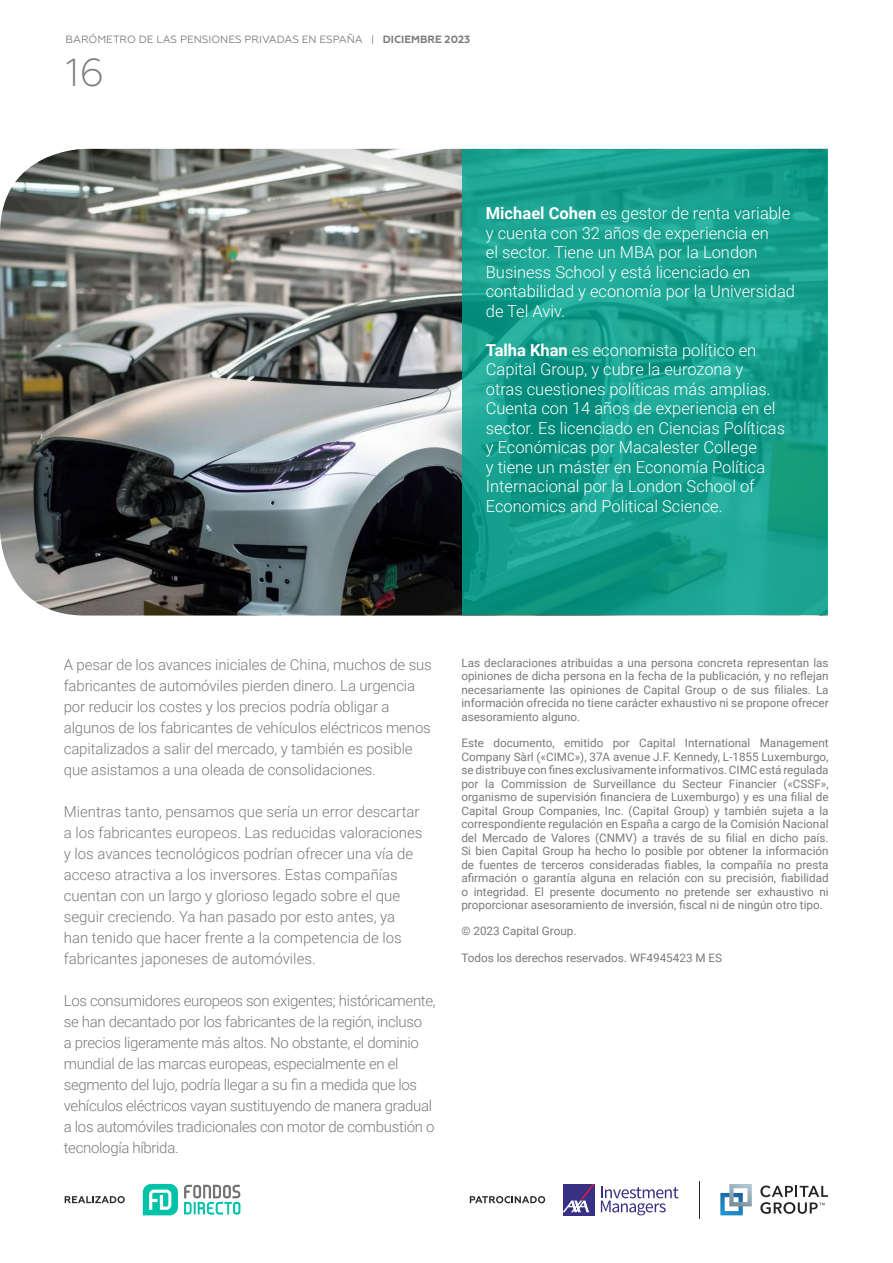
<style>
.page{position:relative;width:893px;height:1263px;background:#fff}
.page>*{position:absolute;margin:0;border:0;box-sizing:border-box;transform-origin:0 0}
.t1{font:300 39px "Geometria";color:#797a7c}
.t2{font:300 16.5px/19.5px "Roboto";color:#fff}
.t3{font:300 15px/21px "Roboto";letter-spacing:-.01em;color:#797a7c}
.t4{font:11.7px/13.5px "Roboto";color:#797a7c;text-align:justify}
.t5{font:10.5px "Geometria";color:#797a7c}
.s1{font-weight:700}
</style>
<div class="page">
<svg style="left:563px;top:1212px;width:32px;height:3px"></svg>
<svg style="left:601px;top:1186px;width:77px;height:29px"></svg>
<svg style="left:563px;top:1184px;width:32px;height:28px"></svg>
<svg style="left:143px;top:1184px;width:35px;height:31px"></svg>
<svg style="left:184px;top:1185px;width:56px;height:29px"></svg>
<svg style="left:65px;top:1196px;width:60px;height:7px"></svg>
<svg style="left:470px;top:1196px;width:75px;height:7px"></svg>
<hr style="left:699px;top:1181px;width:1px;height:37px;background:#2b2929">
<svg style="left:720px;top:1184px;width:32px;height:31px"></svg>
<svg style="left:760px;top:1185px;width:68px;height:29px"></svg>
<img style="left:0;top:149px;width:828px;height:466px">
<svg style="left:462px;top:150px;width:366px;height:465px;background:#159e8c"></svg>
<p class="t5" style="left:65px;top:34px;width:406px">BARÓMETRO DE LAS PENSIONES PRIVADAS EN ESPAÑA | <span class="s1">DICIEMBRE 2023</span></p>
<h1 class="t1" style="left:65px;top:50px;width:41px">16</h1>
<h2 class="t2" style="left:486px;top:203px;width:311px"><span class="s1">Michael Cohen</span> es gestor de renta variable y cuenta con 32 años de experiencia en<br>el sector. Tiene un MBA por la London Business School y está licenciado en contabilidad y economía por la Universidad de Tel Aviv.</h2>
<p class="t2" style="left:486px;top:339px;width:301px"><span class="s1">Talha Khan</span> es economista político en Capital Group, y cubre la eurozona y<br>otras cuestiones políticas más amplias.<br>Cuenta con 14 años de experiencia en el sector. Es licenciado en Ciencias Políticas y Económicas por Macalester College<br>y tiene un máster en Economía Política Internacional por la London School of Economics and Political Science.</p>
<p class="t3" style="left:64px;top:654px;width:370px">A pesar de los avances iniciales de China, muchos de sus fabricantes de automóviles pierden dinero. La urgencia por reducir los costes y los precios podría obligar a algunos de los fabricantes de vehículos eléctricos menos capitalizados a salir del mercado, y también es posible que asistamos a una oleada de consolidaciones.</p>
<p class="t3" style="left:64px;top:801px;width:360px">Mientras tanto, pensamos que sería un error descartar a los fabricantes europeos. Las reducidas valoraciones y los avances tecnológicos podrían ofrecer una vía de acceso atractiva a los inversores. Estas compañías cuentan con un largo y glorioso legado sobre el que seguir creciendo. Ya han pasado por esto antes, ya han tenido que hacer frente a la competencia de los fabricantes japoneses de automóviles.</p>
<p class="t3" style="left:64px;top:990px;width:373px">Los consumidores europeos son exigentes; históricamente, se han decantado por los fabricantes de la región, incluso<br>a precios ligeramente más altos. No obstante, el dominio mundial de las marcas europeas, especialmente en el segmento del lujo, podría llegar a su fin a medida que los vehículos eléctricos vayan sustituyendo de manera gradual a los automóviles tradicionales con motor de combustión o tecnología híbrida.</p>
<p class="t4" style="left:461px;top:655px;width:369px">Las declaraciones atribuidas a una persona concreta representan las opiniones de dicha persona en la fecha de la publicación, y no reflejan necesariamente las opiniones de Capital Group o de sus filiales. La información ofrecida no tiene carácter exhaustivo ni se propone ofrecer asesoramiento alguno.</p>
<p class="t4" style="left:461px;top:736px;width:369px">Este documento, emitido por Capital International Management Company Sàrl («CIMC»), 37A avenue J.F. Kennedy, L-1855 Luxemburgo, se distribuye con fines exclusivamente informativos. CIMC está regulada por la Commission de Surveillance du Secteur Financier («CSSF», organismo de supervisión financiera de Luxemburgo) y es una filial de Capital Group Companies, Inc. (Capital Group) y también sujeta a la correspondiente regulación en España a cargo de la Comisión Nacional del Mercado de Valores (CNMV) a través de su filial en dicho país.<br>Si bien Capital Group ha hecho lo posible por obtener la información de fuentes de terceros consideradas fiables, la compañía no presta afirmación o garantía alguna en relación con su precisión, fiabilidad o integridad. El presente documento no pretende ser exhaustivo ni proporcionar asesoramiento de inversión, fiscal ni de ningún otro tipo.</p>
<p class="t4" style="left:461px;top:924px;width:117px">© 2023 Capital Group.</p>
<p class="t4" style="left:461px;top:950px;width:262px">Todos los derechos reservados. WF4945423 M ES</p>
</div>
